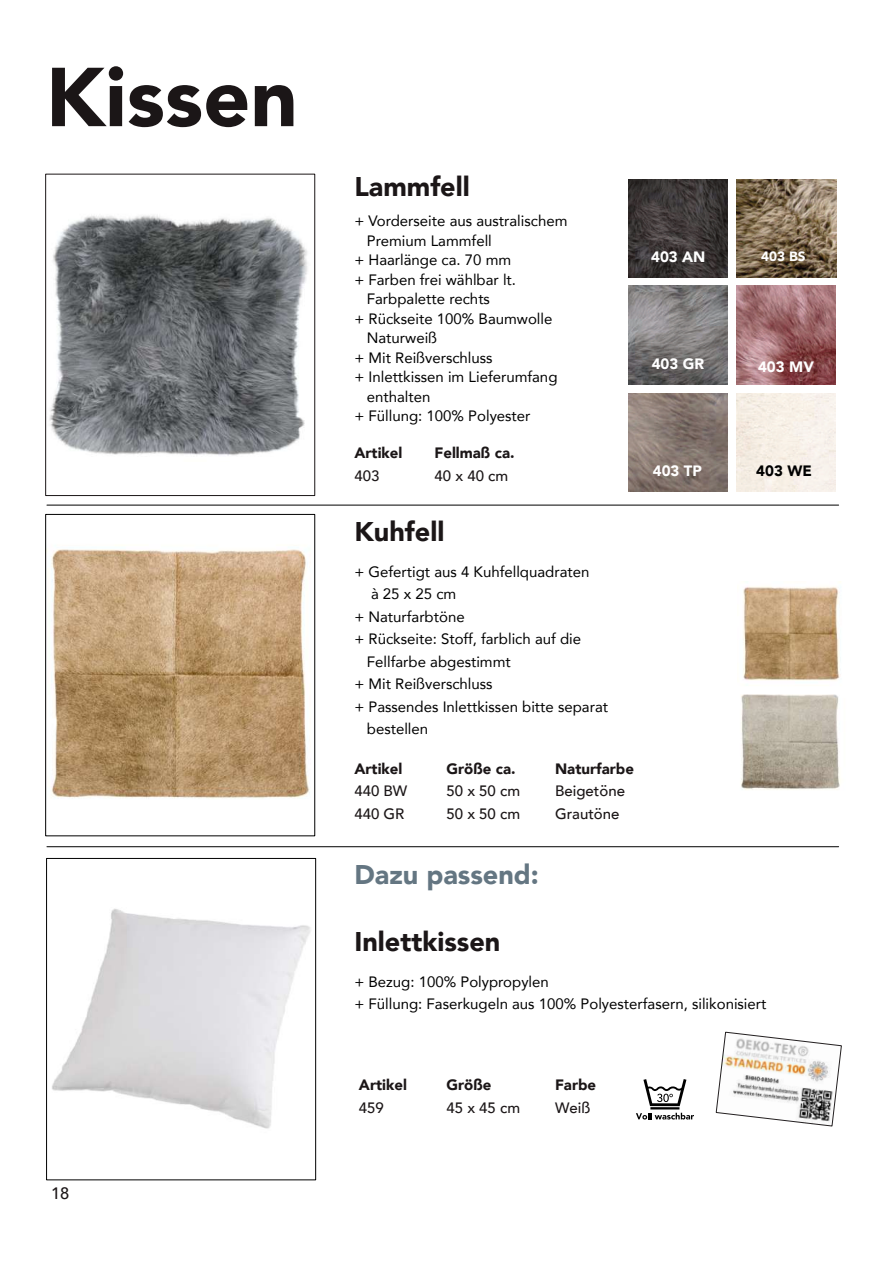
<style>
.page{position:relative;width:893px;height:1263px;background:#fff}
.page>*{position:absolute;margin:0;border:0;box-sizing:border-box;transform-origin:0 0}
.t1{font:900 82.5px "Avenir";color:#1b1617}
.t2{font:900 27px "Avenir";color:#1b1617}
.t3{font:900 27px "Avenir";color:#647682}
.t4{font:500 16.5px "Avenir";color:#1b1617}
.t5{font:15px/22.5px "Avenir";color:#000}
.t6{font:500 15px/22.5px "Avenir";color:#1b1617}
.t7{font:900 15px "Avenir";color:#1b1617}
.t8{font:900 15px "Avenir";color:#fff}
.t9{font:900 15px "Avenir";color:#000}
.t10{font:900 13.5px "Avenir";color:#fff}
</style>
<div class="page">
<img style="left:49px;top:215px;width:259px;height:241px">
<div style="left:45px;top:174px;width:270px;height:322px;border:1px solid #1b1617"></div>
<img style="left:51px;top:549px;width:259px;height:250px">
<div style="left:45px;top:514px;width:270px;height:322px;border:1px solid #000"></div>
<img style="left:629px;top:393px;width:98px;height:98px">
<img style="left:629px;top:286px;width:98px;height:98px">
<img style="left:629px;top:179px;width:98px;height:98px">
<img style="left:737px;top:393px;width:99px;height:98px">
<img style="left:741px;top:694px;width:99px;height:96px">
<img style="left:743px;top:586px;width:97px;height:95px">
<img style="left:737px;top:286px;width:98px;height:98px">
<hr style="left:47px;top:505px;width:792px;height:1px;background:#000">
<hr style="left:47px;top:846px;width:792px;height:1px;background:#000">
<img style="left:52px;top:908px;width:259px;height:221px">
<div style="left:46px;top:858px;width:270px;height:322px;border:1px solid #000"></div>
<img style="left:737px;top:179px;width:99px;height:98px">
<hr style="left:650px;top:1107px;width:29px;height:2px;background:#000">
<svg style="left:643px;top:1079px;width:43px;height:27px"></svg>
<svg style="left:636px;top:1113px;width:58px;height:6px"></svg>
<svg style="left:716px;top:1032px;width:126px;height:94px"></svg>
<h1 class="t1" style="left:46px;top:44px;width:254px">Kissen</h1>
<p class="t4" style="left:51px;top:1182px;width:20px">18</p>
<h2 class="t2" style="left:354px;top:169px;width:117px">Lammfell</h2>
<p class="t5" style="left:354px;top:210px;width:215px">+ Vorderseite aus australischem</p>
<p class="t5" style="left:367px;top:229px;width:127px">Premium Lammfell</p>
<p class="t5" style="left:354px;top:249px;width:159px">+ Haarlänge ca. 70 mm</p>
<p class="t5" style="left:354px;top:268px;width:163px">+ Farben frei wählbar lt.</p>
<p class="t5" style="left:367px;top:288px;width:125px">Farbpalette rechts</p>
<p class="t5" style="left:354px;top:307px;width:200px">+ Rückseite 100% Baumwolle</p>
<p class="t5" style="left:367px;top:327px;width:72px">Naturweiß</p>
<p class="t5" style="left:354px;top:346px;width:140px">+ Mit Reißverschluss</p>
<p class="t5" style="left:354px;top:366px;width:205px">+ Inlettkissen im Lieferumfang</p>
<p class="t5" style="left:367px;top:385px;width:65px">enthalten</p>
<p class="t5" style="left:354px;top:405px;width:178px">+ Füllung: 100% Polyester</p>
<p class="t7" style="left:354px;top:443px;width:50px">Artikel</p>
<p class="t6" style="left:354px;top:465px;width:27px">403</p>
<p class="t7" style="left:435px;top:443px;width:82px">Fellmaß ca.</p>
<p class="t6" style="left:435px;top:465px;width:75px">40 x 40 cm</p>
<h2 class="t2" style="left:354px;top:514px;width:92px">Kuhfell</h2>
<p class="t5" style="left:354px;top:560px;width:237px">+ Gefertigt aus 4 Kuhfellquadraten</p>
<p class="t5" style="left:371px;top:583px;width:87px">à 25 x 25 cm</p>
<p class="t5" style="left:354px;top:605px;width:112px">+ Naturfarbtöne</p>
<p class="t5" style="left:354px;top:628px;width:228px">+ Rückseite: Stoff, farblich auf die</p>
<p class="t5" style="left:367px;top:650px;width:145px">Fellfarbe abgestimmt</p>
<p class="t5" style="left:354px;top:673px;width:140px">+ Mit Reißverschluss</p>
<p class="t5" style="left:354px;top:695px;width:255px">+ Passendes Inlettkissen bitte separat</p>
<p class="t5" style="left:367px;top:718px;width:63px">bestellen</p>
<p class="t7" style="left:354px;top:759px;width:50px">Artikel</p>
<p class="t6" style="left:354px;top:780px;width:55px">440 BW<br>440 GR</p>
<p class="t7" style="left:446px;top:759px;width:71px">Größe ca.</p>
<p class="t6" style="left:446px;top:780px;width:75px">50 x 50 cm<br>50 x 50 cm</p>
<h2 class="t3" style="left:354px;top:856px;width:186px">Dazu passend:</h2>
<h2 class="t2" style="left:354px;top:924px;width:148px">Inlettkissen</h2>
<p class="t7" style="left:555px;top:759px;width:80px">Naturfarbe</p>
<p class="t6" style="left:555px;top:780px;width:72px">Beigetöne<br>Grautöne</p>
<p class="t8" style="left:651px;top:247px;width:56px">403 AN</p>
<p class="t8" style="left:652px;top:354px;width:54px">403 GR</p>
<p class="t8" style="left:653px;top:461px;width:51px">403 TP</p>
<p class="t10" style="left:761px;top:247px;width:46px">403 BS</p>
<p class="t8" style="left:758px;top:357px;width:57px">403 MV</p>
<p class="t9" style="left:756px;top:461px;width:57px">403 WE</p>
<p class="t5" style="left:354px;top:970px;width:414px">+ Bezug: 100% Polypropylen<br>+ Füllung: Faserkugeln aus 100% Polyesterfasern, silikonisiert</p>
<p class="t7" style="left:359px;top:1075px;width:50px">Artikel</p>
<p class="t6" style="left:359px;top:1096px;width:27px">459</p>
<p class="t7" style="left:446px;top:1075px;width:46px">Größe</p>
<p class="t6" style="left:446px;top:1096px;width:75px">45 x 45 cm</p>
<p class="t7" style="left:555px;top:1075px;width:43px">Farbe</p>
<p class="t6" style="left:555px;top:1096px;width:37px">Weiß</p>
</div>
